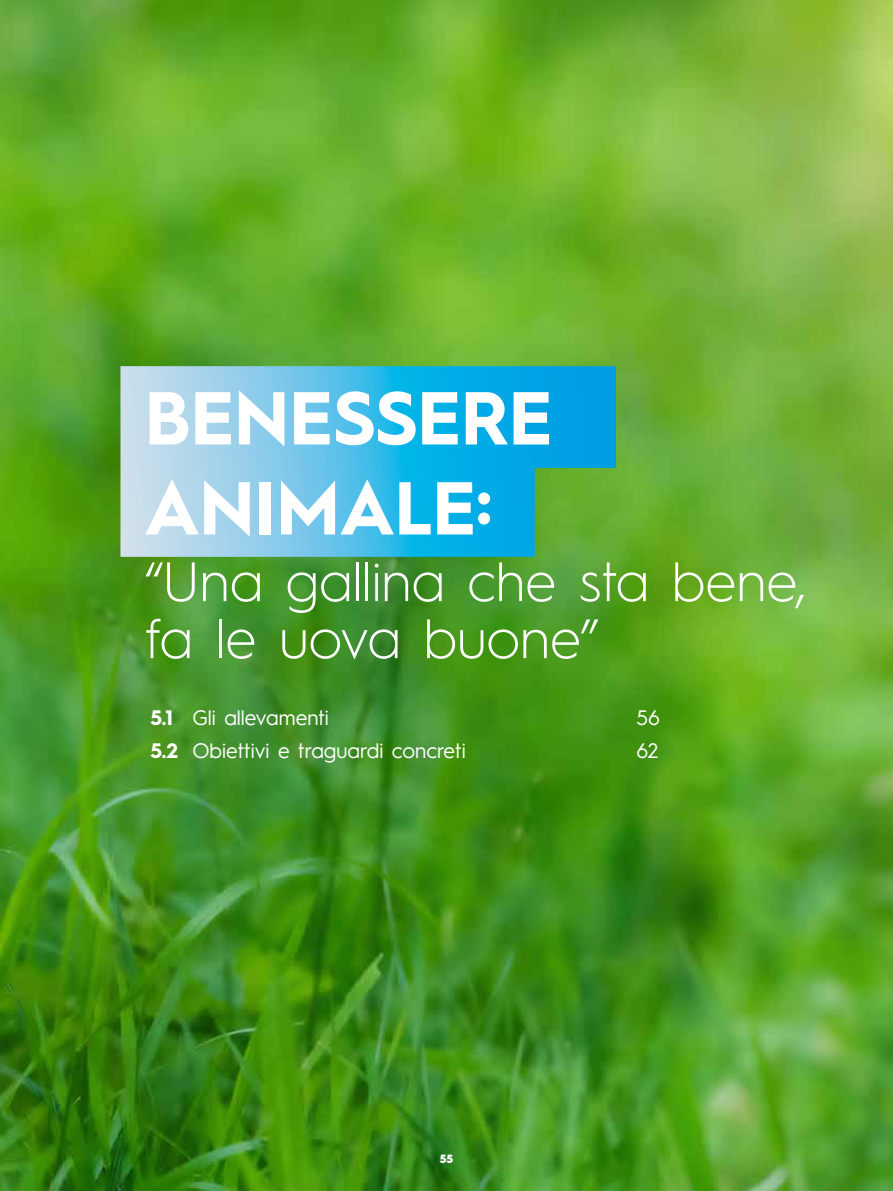
<style>
.page{position:relative;width:893px;height:1191px;background:#fff}
.page>*{position:absolute;margin:0;border:0;box-sizing:border-box;transform-origin:0 0}
.t1{font:700 75px/90px "Hurme Geometric Sans 1";letter-spacing:-.005em;color:#fff}
.t2{font:300 55.5px/57px "Hurme Geometric Sans 1";color:#fff}
.t3{font:21px "Hurme Geometric Sans 1";color:#fff}
.t4{font:900 12px "Hurme Geometric Sans 1";color:#fff}
.s1{font-weight:700}
</style>
<div class="page">
<img style="left:0;top:0;width:893px;height:1191px">
<svg style="left:120px;top:366px;width:496px;height:191px;background:#53bdda"></svg>
<h1 class="t1" style="left:145px;top:369px;width:409px">BENESSERE<br>ANIMALE:</h1>
<h2 class="t2" style="left:145px;top:550px;width:664px">“Una gallina che sta bene, fa le uova buone”</h2>
<p class="t3" style="left:150px;top:703px;width:180px"><span class="s1">5.1</span> Gli allevamenti</p>
<p class="t3" style="left:636px;top:703px;width:25px">56</p>
<p class="t3" style="left:150px;top:736px;width:317px"><span class="s1">5.2</span> Obiettivi e traguardi concreti</p>
<p class="t3" style="left:636px;top:736px;width:24px">62</p>
<p class="t4" style="left:440px;top:1150px;width:15px">55</p>
</div>
